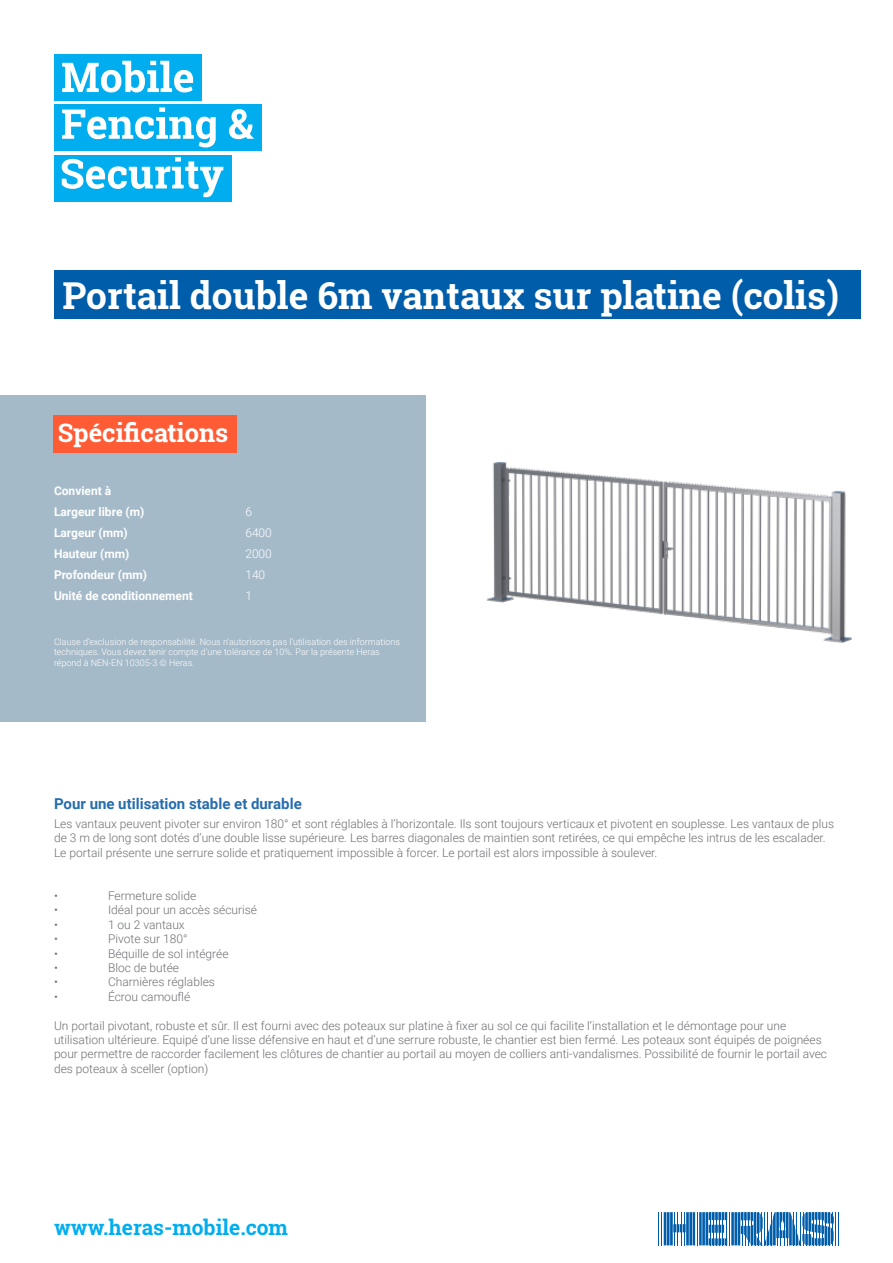
<style>
.page{position:relative;width:893px;height:1263px;background:#fff}
.page>*{position:absolute;margin:0;border:0;box-sizing:border-box;transform-origin:0 0}
.t1{font:700 37.05px "Roboto Slab";color:#fff}
.t2{font:700 25.5px "Roboto Slab";color:#fff}
.t3{font:700 21px "Roboto Slab";color:#00aeef}
.t4{font:700 15px "Roboto";color:#266dae}
.t5{font:300 12px/14.4px "Roboto";color:#6d6f73}
.t6{font:700 12px/21px "Roboto";color:#fff}
.t7{font:300 12px "Roboto";color:#fff}
.t8{font:300 9px/10.8px "Roboto";color:#fff}
</style>
<div class="page">
<hr style="left:658px;top:1212px;width:1px;height:33px;background:#005daa">
<hr style="left:661px;top:1212px;width:1px;height:33px;background:#005daa">
<hr style="left:697px;top:1212px;width:1px;height:33px;background:#005daa">
<hr style="left:835px;top:1212px;width:1px;height:33px;background:#005daa">
<hr style="left:838px;top:1212px;width:1px;height:33px;background:#005daa">
<svg style="left:664px;top:1212px;width:31px;height:33px"></svg>
<hr style="left:705px;top:1212px;width:3px;height:33px;background:#005daa">
<hr style="left:702px;top:1212px;width:3px;height:33px;background:#005daa">
<hr style="left:699px;top:1212px;width:3px;height:33px;background:#005daa">
<svg style="left:709px;top:1212px;width:125px;height:33px"></svg>
<div style="left:54px;top:54px;width:147px;height:47px;background:#00aeef"></div>
<div style="left:54px;top:104px;width:207px;height:47px;background:#00aeef"></div>
<div style="left:54px;top:155px;width:177px;height:46px;background:#00aeef"></div>
<svg style="left:62px;top:61px;width:131px;height:31px"></svg>
<svg style="left:62px;top:107px;width:154px;height:40px"></svg>
<svg style="left:229px;top:109px;width:25px;height:30px"></svg>
<svg style="left:62px;top:157px;width:161px;height:40px"></svg>
<img style="left:486px;top:461px;width:366px;height:182px">
<div style="left:54px;top:270px;width:806px;height:49px;background:#005daa"></div>
<div style="left:0;top:396px;width:426px;height:326px;background:#a5bac9"></div>
<div style="left:54px;top:415px;width:183px;height:38px;background:#ff5c35"></div>
<h1 class="t1" style="left:63px;top:270px;width:778px">Portail double 6m vantaux sur platine (colis)</h1>
<h2 class="t2" style="left:58px;top:415px;width:172px">Spécifications</h2>
<p class="t6" style="left:54px;top:480px;width:92px">Convient à<br>Largeur libre (m)</p>
<p class="t7" style="left:245px;top:503px;width:8px">6</p>
<p class="t6" style="left:54px;top:522px;width:75px">Largeur (mm)</p>
<p class="t7" style="left:245px;top:524px;width:28px">6400</p>
<p class="t6" style="left:54px;top:543px;width:77px">Hauteur (mm)</p>
<p class="t7" style="left:245px;top:545px;width:28px">2000</p>
<p class="t6" style="left:54px;top:564px;width:95px">Profondeur (mm)</p>
<p class="t7" style="left:245px;top:566px;width:21px">140</p>
<p class="t6" style="left:54px;top:585px;width:140px">Unité de conditionnement</p>
<p class="t7" style="left:245px;top:587px;width:8px">1</p>
<p class="t8" style="left:54px;top:636px;width:348px">Clause d’exclusion de responsabilité. Nous n’autorisons pas l’utilisation des informations techniques. Vous devez tenir compte d’une tolérance de 10%. Par la présente Heras répond à NEN-EN 10305-3 © Heras.</p>
<p class="t4" style="left:54px;top:793px;width:249px">Pour une utilisation stable et durable</p>
<p class="t5" style="left:54px;top:816px;width:782px">Les vantaux peuvent pivoter sur environ 180° et sont réglables à l’horizontale. Ils sont toujours verticaux et pivotent en souplesse. Les vantaux de plus de 3 m de long sont dotés d’une double lisse supérieure. Les barres diagonales de maintien sont retirées, ce qui empêche les intrus de les escalader.<br>Le portail présente une serrure solide et pratiquement impossible à forcer. Le portail est alors impossible à soulever.</p>
<p class="t5" style="left:54px;top:888px;width:5px">•</p>
<p class="t5" style="left:108px;top:888px;width:90px">Fermeture solide</p>
<p class="t5" style="left:54px;top:902px;width:5px">•</p>
<p class="t5" style="left:108px;top:902px;width:151px">Idéal pour un accès sécurisé</p>
<p class="t5" style="left:54px;top:917px;width:5px">•</p>
<p class="t5" style="left:108px;top:917px;width:78px">1 ou 2 vantaux</p>
<p class="t5" style="left:54px;top:931px;width:5px">•</p>
<p class="t5" style="left:108px;top:931px;width:81px">Pivote sur 180°</p>
<p class="t5" style="left:54px;top:946px;width:5px">•</p>
<p class="t5" style="left:108px;top:946px;width:122px">Béquille de sol intégrée</p>
<p class="t5" style="left:54px;top:960px;width:5px">•</p>
<p class="t5" style="left:108px;top:960px;width:73px">Bloc de butée</p>
<p class="t5" style="left:54px;top:974px;width:5px">•</p>
<p class="t5" style="left:108px;top:974px;width:108px">Charnières réglables</p>
<p class="t5" style="left:54px;top:989px;width:5px">•</p>
<p class="t5" style="left:108px;top:989px;width:84px">Écrou camouflé</p>
<p class="t5" style="left:54px;top:1018px;width:775px">Un portail pivotant, robuste et sûr. Il est fourni avec des poteaux sur platine à fixer au sol ce qui facilite l’installation et le démontage pour une utilisation ultérieure. Equipé d’une lisse défensive en haut et d’une serrure robuste, le chantier est bien fermé. Les poteaux sont équipés de poignées pour permettre de raccorder facilement les clôtures de chantier au portail au moyen de colliers anti-vandalismes. Possibilité de fournir le portail avec des poteaux à sceller (option)</p>
<h3 class="t3" style="left:54px;top:1213px;width:236px">www.heras-mobile.com</h3>
</div>
